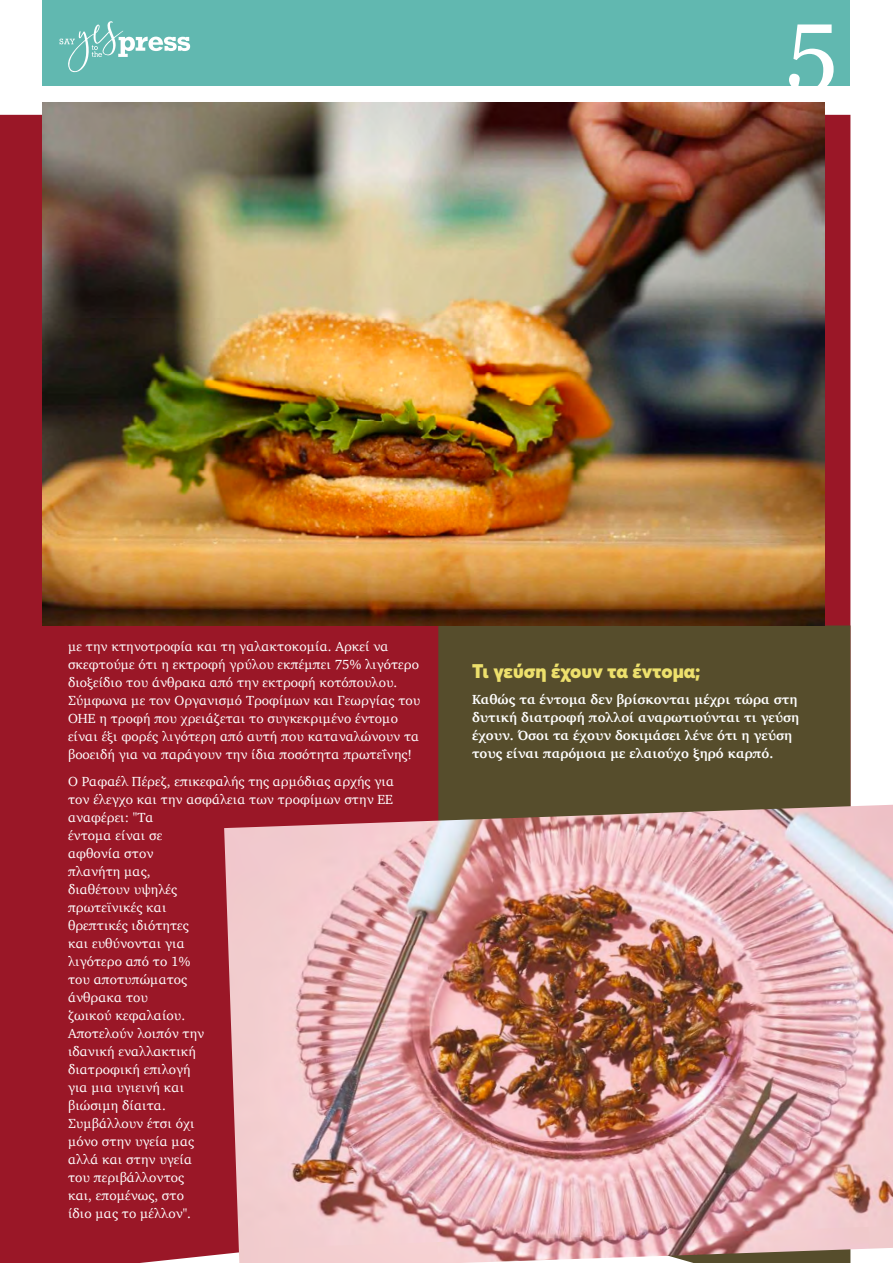
<style>
.page{position:relative;width:893px;height:1263px;background:#fff}
.page>*{position:absolute;margin:0;border:0;box-sizing:border-box;transform-origin:0 0}
.t1{font:97.5px "Georgia";color:#fff}
.t2{font:900 19.5px "Averta";color:#ede06c}
.t3{font:13.5px/18px "Charter";color:#fff}
.t4{font:700 13.5px/18px "Charter";color:#fff}
</style>
<div class="page">
<div style="left:0;top:115px;width:850px;height:1148px;background:#9a1727"></div>
<div style="left:438px;top:625px;width:412px;height:180px;background:#564d2c"></div>
<div style="left:43px;top:0;width:807px;height:85px;background:#61b8b0"></div>
<svg style="left:60px;top:21px;width:130px;height:51px"></svg>
<img style="left:43px;top:102px;width:782px;height:523px">
<img style="left:224px;top:805px;width:669px;height:458px">
<h1 class="t1" style="left:786px;top:-29px;width:53px">5</h1>
<p class="t3" style="left:68px;top:637px;width:354px">με την κτηνοτροφία και τη γαλακτοκομία. Αρκεί να σκεφτούμε ότι η εκτροφή γρύλου εκπέμπει 75% λιγότερο διοξείδιο του άνθρακα από την εκτροφή κοτόπουλου.<br>Σύμφωνα με τον Οργανισμό Τροφίμων και Γεωργίας του ΟΗΕ η τροφή που χρειάζεται το συγκεκριμένο έντομο είναι έξι φορές λιγότερη από αυτή που καταναλώνουν τα βοοειδή για να παράγουν την ίδια ποσότητα πρωτεΐνης!</p>
<p class="t3" style="left:68px;top:772px;width:328px">Ο Ραφαέλ Πέρεζ, επικεφαλής της αρμόδιας αρχής για τον έλεγχο και την ασφάλεια των τροφίμων στην ΕΕ αναφέρει: "Τα<br>έντομα είναι σε<br>αφθονία στον<br>πλανήτη μας,<br>διαθέτουν υψηλές<br>πρωτεϊνικές και<br>θρεπτικές ιδιότητες<br>και ευθύνονται για<br>λιγότερο από το 1%<br>του αποτυπώματος<br>άνθρακα του<br>ζωικού κεφαλαίου.<br>Αποτελούν λοιπόν την<br>ιδανική εναλλακτική<br>διατροφική επιλογή<br>για μια υγιεινή και<br>βιώσιμη δίαιτα.<br>Συμβάλλουν έτσι όχι<br>μόνο στην υγεία μας<br>αλλά και στην υγεία<br>του περιβάλλοντος<br>και, επομένως, στο<br>ίδιο μας το μέλλον".</p>
<h2 class="t2" style="left:472px;top:658px;width:230px">Τι γεύση έχουν τα έντομα;</h2>
<p class="t4" style="left:472px;top:690px;width:329px">Καθώς τα έντομα δεν βρίσκονται μέχρι τώρα στη δυτική διατροφή πολλοί αναρωτιούνται τι γεύση έχουν. Όσοι τα έχουν δοκιμάσει λένε ότι η γεύση τους είναι παρόμοια με ελαιούχο ξηρό καρπό.</p>
</div>
